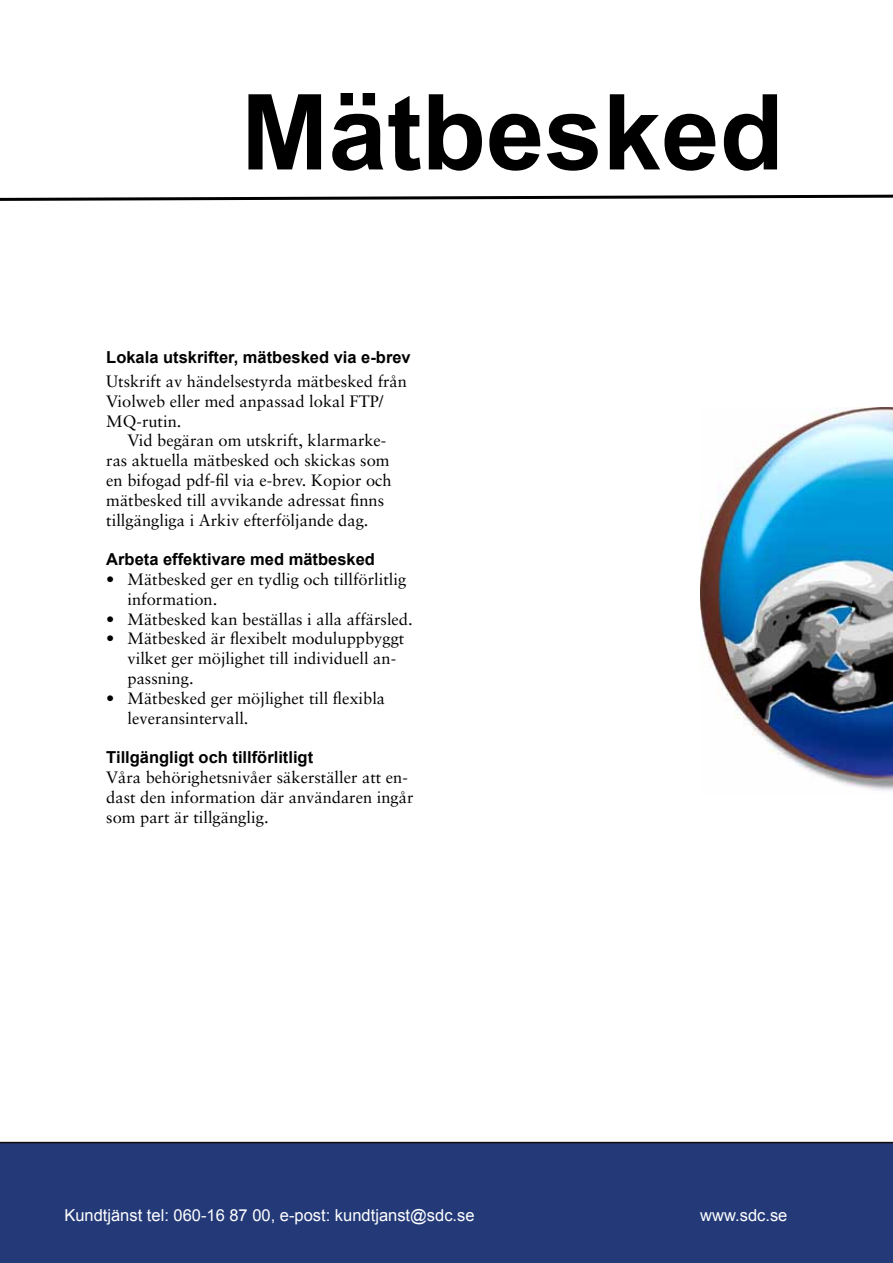
<style>
.page{position:relative;width:893px;height:1263px;background:#fff}
.page>*{position:absolute;margin:0;border:0;box-sizing:border-box;transform-origin:0 0}
.t1{font:700 105px "Arial";color:#000}
.t2{font:16.5px/19.8px "Sabon";color:#000}
.t3{font:700 16.5px "Arial";color:#000}
.t4{font:16.5px "Arial";color:#fff}
</style>
<div class="page">
<div style="left:0;top:1142px;width:893px;height:121px;background:#243a78"></div>
<img style="left:700px;top:407px;width:193px;height:384px">
<svg style="left:0;top:194px;width:893px;height:7px"></svg>
<h1 class="t1" style="left:241px;top:63px;width:544px">Mätbesked</h1>
<p class="t3" style="left:106px;top:346px;width:306px">Lokala utskrifter, mätbesked via e-brev</p>
<p class="t2" style="left:106px;top:371px;width:302px">Utskrift av händelsestyrda mätbesked från<br>Violweb eller med anpassad lokal FTP/<br>MQ-rutin.</p>
<p class="t2" style="left:106px;top:431px;width:287px;text-indent:21px">Vid begäran om utskrift, klarmarke&shy;ras aktuella mätbesked och skickas som en bifogad pdf-fil via e-brev. Kopior och mätbesked till avvikande adressat finns tillgängliga i Arkiv efterföljande dag.</p>
<p class="t3" style="left:106px;top:548px;width:270px">Arbeta effektivare med mätbesked</p>
<p class="t2" style="left:128px;top:569px;width:280px;text-indent:-21px">• Mätbesked ger en tydlig och tillförlitlig information.</p>
<p class="t2" style="left:106px;top:609px;width:308px">• Mätbesked kan beställas i alla affärsled.</p>
<p class="t2" style="left:128px;top:629px;width:278px;text-indent:-21px">• Mätbesked är flexibelt moduluppbyggt vilket ger möjlighet till individuell an&shy;passning.</p>
<p class="t2" style="left:128px;top:688px;width:259px;text-indent:-21px">• Mätbesked ger möjlighet till flexibla leveransintervall.</p>
<p class="t3" style="left:106px;top:746px;width:208px">Tillgängligt och tillförlitligt</p>
<p class="t2" style="left:106px;top:767px;width:309px">Våra behörighetsnivåer säkerställer att en&shy;dast den information där användaren ingår som part är tillgänglig.</p>
<p class="t4" style="left:64px;top:1204px;width:412px">Kundtjänst tel: 060-16 87 00, e-post: kundtjanst@sdc.se</p>
<p class="t4" style="left:700px;top:1204px;width:89px">www.sdc.se</p>
</div>
